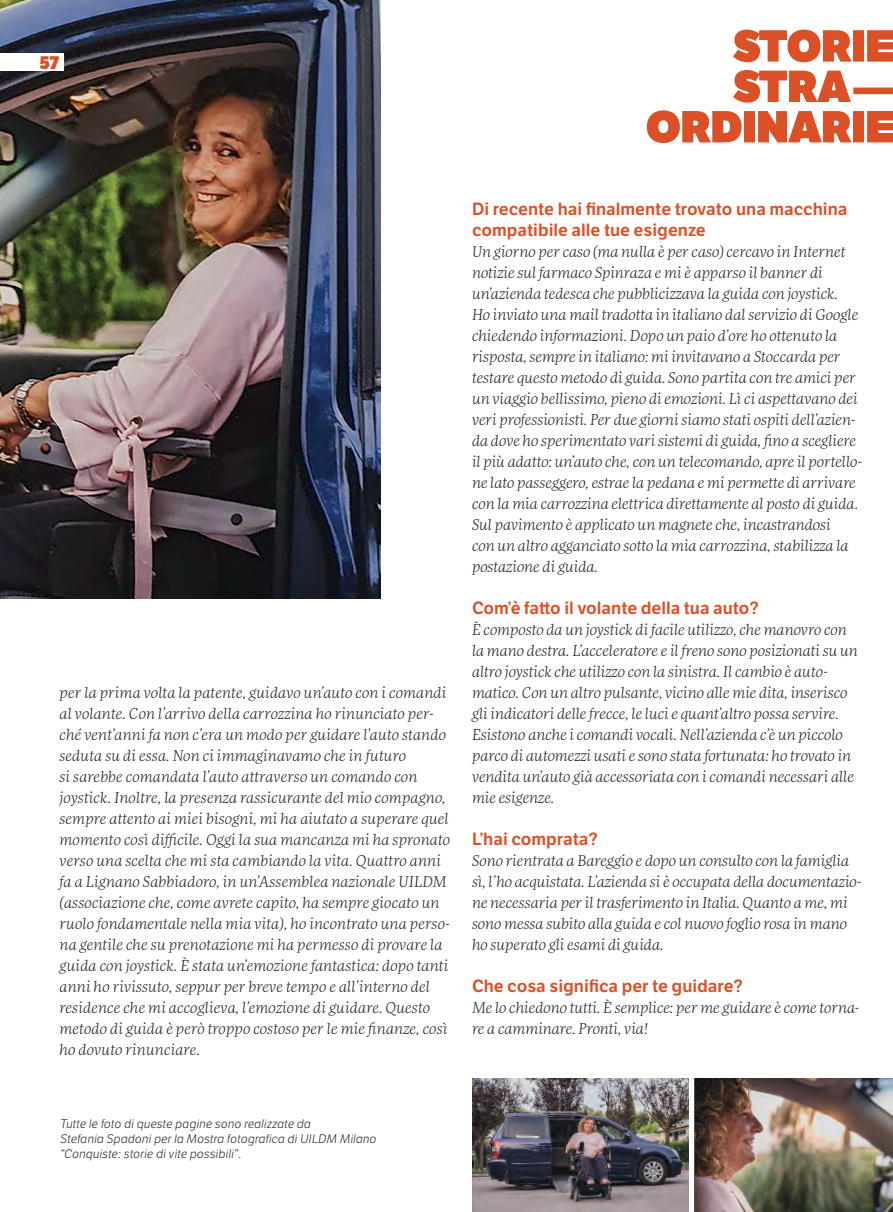
<style>
.page{position:relative;width:893px;height:1212px;background:#fff}
.page>*{position:absolute;margin:0;border:0;box-sizing:border-box;transform-origin:0 0}
.t1{font:800 18px "LFT Etica Display";color:#db5026}
.t2{font:600 17.25px/21px "LFT Etica";color:#db5026}
.t3{font:italic 300 15px/21px "More Pro";color:#231f20}
.t4{font:italic 300 12px/15px "LFT Etica";letter-spacing:.025em;color:#231f20}
</style>
<div class="page">
<img style="left:0;top:0;width:381px;height:598px">
<div style="left:0;top:53px;width:64px;height:18px;background:#fff"></div>
<svg style="left:647px;top:110px;width:246px;height:33px"></svg>
<svg style="left:733px;top:70px;width:160px;height:33px"></svg>
<svg style="left:733px;top:30px;width:160px;height:32px"></svg>
<img style="left:472px;top:1078px;width:217px;height:134px">
<img style="left:694px;top:1078px;width:199px;height:134px">
<p class="t1" style="left:40px;top:51px;width:21px">57</p>
<p class="t3" style="left:60px;top:682px;width:392px">per la prima volta la patente, guidavo un’auto con i comandi al volante. Con l’arrivo della carrozzina ho rinunciato per&shy;ché vent’anni fa non c’era un modo per guidare l’auto stando seduta su di essa. Non ci immaginavamo che in futuro<br>si sarebbe comandata l’auto attraverso un comando con joystick. Inoltre, la presenza rassicurante del mio compagno, sempre attento ai miei bisogni, mi ha aiutato a superare quel momento così difficile. Oggi la sua mancanza mi ha spronato verso una scelta che mi sta cambiando la vita. Quattro anni fa a Lignano Sabbiadoro, in un’Assemblea nazionale UILDM (associazione che, come avrete capito, ha sempre giocato un ruolo fondamentale nella mia vita), ho incontrato una perso&shy;na gentile che su prenotazione mi ha permesso di provare la guida con joystick. È stata un’emozione fantastica: dopo tanti anni ho rivissuto, seppur per breve tempo e all’interno del residence che mi accoglieva, l’emozione di guidare. Questo metodo di guida è però troppo costoso per le mie finanze, così ho dovuto rinunciare.</p>
<p class="t2" style="left:472px;top:198px;width:377px">Di recente hai finalmente trovato una macchina compatibile alle tue esigenze</p>
<p class="t3" style="left:472px;top:241px;width:391px">Un giorno per caso (ma nulla è per caso) cercavo in Internet notizie sul farmaco Spinraza e mi è apparso il banner di un’azienda tedesca che pubblicizzava la guida con joystick.<br>Ho inviato una mail tradotta in italiano dal servizio di Google chiedendo informazioni. Dopo un paio d’ore ho ottenuto la risposta, sempre in italiano: mi invitavano a Stoccarda per testare questo metodo di guida. Sono partita con tre amici per un viaggio bellissimo, pieno di emozioni. Lì ci aspettavano dei veri professionisti. Per due giorni siamo stati ospiti dell’azien&shy;da dove ho sperimentato vari sistemi di guida, fino a scegliere il più adatto: un’auto che, con un telecomando, apre il portello&shy;ne lato passeggero, estrae la pedana e mi permette di arrivare con la mia carrozzina elettrica direttamente al posto di guida.<br>Sul pavimento è applicato un magnete che, incastrandosi<br>con un altro agganciato sotto la mia carrozzina, stabilizza la postazione di guida.</p>
<p class="t2" style="left:472px;top:597px;width:288px">Com’è fatto il volante della tua auto?</p>
<p class="t3" style="left:472px;top:619px;width:387px">È composto da un joystick di facile utilizzo, che manovro con la mano destra. L’acceleratore e il freno sono posizionati su un altro joystick che utilizzo con la sinistra. Il cambio è auto&shy;matico. Con un altro pulsante, vicino alle mie dita, inserisco gli indicatori delle frecce, le luci e quant’altro possa servire.<br>Esistono anche i comandi vocali. Nell’azienda c’è un piccolo parco di automezzi usati e sono stata fortunata: ho trovato in vendita un’auto già accessoriata con i comandi necessari alle mie esigenze.</p>
<p class="t2" style="left:472px;top:828px;width:127px">L’hai comprata?</p>
<p class="t3" style="left:472px;top:850px;width:391px">Sono rientrata a Bareggio e dopo un consulto con la famiglia sì, l’ho acquistata. L’azienda si è occupata della documentazio&shy;ne necessaria per il trasferimento in Italia. Quanto a me, mi sono messa subito alla guida e col nuovo foglio rosa in mano ho superato gli esami di guida.</p>
<p class="t2" style="left:472px;top:975px;width:272px">Che cosa significa per te guidare?</p>
<p class="t3" style="left:472px;top:997px;width:388px">Me lo chiedono tutti. È semplice: per me guidare è come torna&shy;re a camminare. Pronti, via!</p>
<p class="t4" style="left:61px;top:1116px;width:318px">Tutte le foto di queste pagine sono realizzate da<br>Stefania Spadoni per la Mostra fotografica di UILDM Milano “Conquiste: storie di vite possibili”.</p>
</div>
